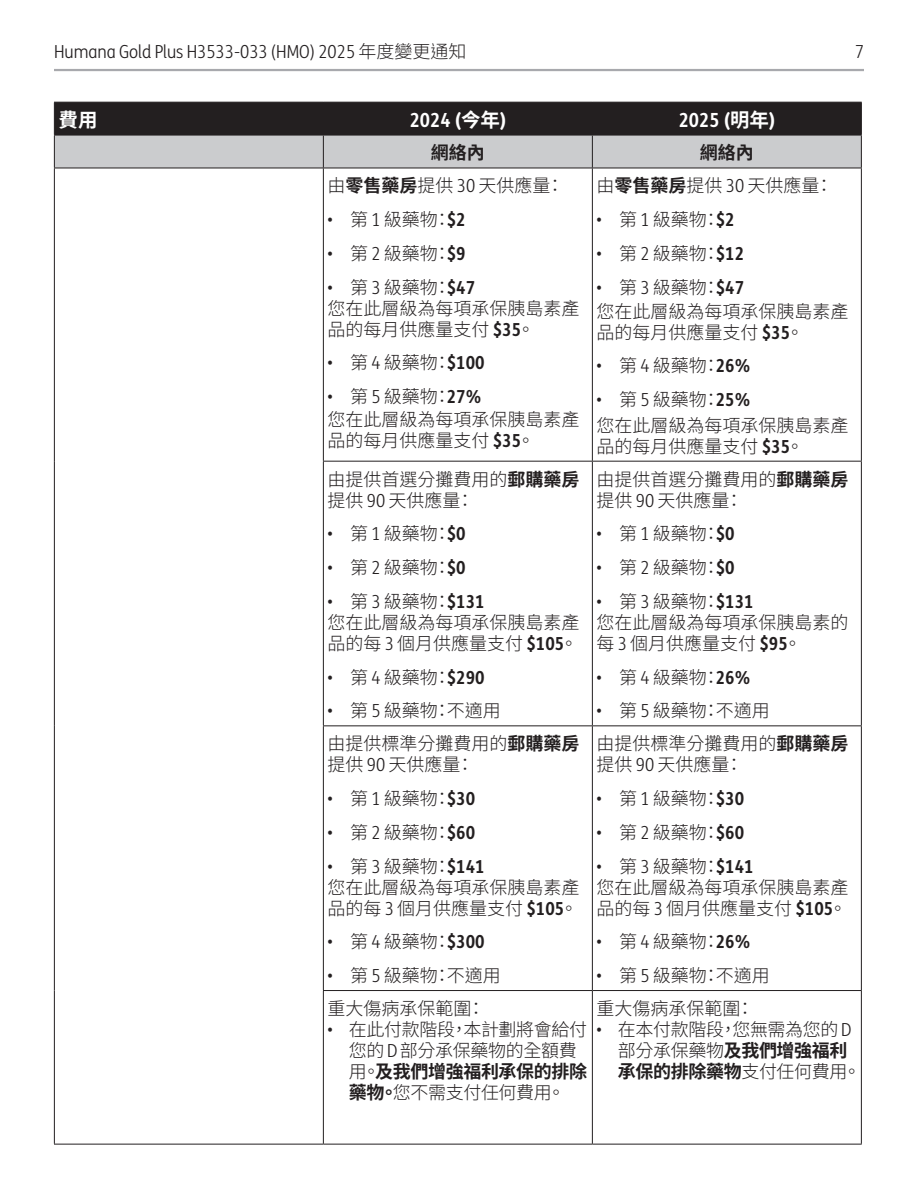
<style>
.page{position:relative;width:918px;height:1188px;background:#fff}
.page>*{position:absolute;margin:0;border:0;box-sizing:border-box;transform-origin:0 0}
._50_Table_Text{font:700 19.5px "FS Humana Condensed";color:#fff}
._50_Table_Text-2{font:700 19.5px "Noto Sans CJ Ktc";color:#fff}
._50_Table_Text-3{font:300 18px/21px "Noto Sans CJ Ktc";color:#231f20}
._50_Table_Text-4{font:300 18px/21px "Noto Sans CJ Ktc";letter-spacing:-.02em;color:#231f20}
.t1{font:300 18px "FS Humana Condensed";color:#231f20}
._50_Table_Text-5{font:700 18px "Noto Sans CJ Ktc";color:#231f20}
.s1{font-family:"Noto Sans CJ Ktc"}
.s2{font-weight:700}
.s3{font-family:"FS Humana Condensed"}
.s4{font-family:"FS Humana Condensed";font-weight:700}
</style>
<div class="page">
<hr style="left:54px;top:69px;width:810px;height:2px;background:#a8a9ad">
<svg style="left:55px;top:103px;width:806px;height:65px;background:#757475"></svg>
<hr style="left:54px;top:102px;width:269px;height:1px;background:#231f20">
<hr style="left:54px;top:103px;width:1px;height:32px;background:#231f20">
<hr style="left:323px;top:102px;width:269px;height:1px;background:#231f20">
<hr style="left:323px;top:103px;width:1px;height:32px;background:#231f20">
<hr style="left:592px;top:102px;width:270px;height:1px;background:#231f20">
<hr style="left:592px;top:103px;width:1px;height:32px;background:#231f20">
<hr style="left:861px;top:103px;width:1px;height:32px;background:#231f20">
<hr style="left:54px;top:135px;width:269px;height:1px;background:#231f20">
<hr style="left:54px;top:135px;width:1px;height:33px;background:#231f20">
<hr style="left:323px;top:135px;width:269px;height:1px;background:#231f20">
<hr style="left:323px;top:135px;width:1px;height:33px;background:#231f20">
<hr style="left:592px;top:135px;width:270px;height:1px;background:#231f20">
<hr style="left:592px;top:135px;width:1px;height:33px;background:#231f20">
<hr style="left:861px;top:135px;width:1px;height:33px;background:#231f20">
<hr style="left:54px;top:168px;width:269px;height:1px;background:#231f20">
<hr style="left:54px;top:991px;width:1px;height:153px;background:#231f20">
<hr style="left:323px;top:168px;width:269px;height:1px;background:#231f20">
<hr style="left:323px;top:990px;width:269px;height:1px;background:#231f20">
<hr style="left:323px;top:991px;width:1px;height:153px;background:#231f20">
<hr style="left:592px;top:168px;width:270px;height:1px;background:#231f20">
<hr style="left:592px;top:990px;width:270px;height:1px;background:#231f20">
<hr style="left:592px;top:991px;width:1px;height:153px;background:#231f20">
<hr style="left:861px;top:991px;width:1px;height:153px;background:#231f20">
<hr style="left:54px;top:168px;width:1px;height:293px;background:#231f20">
<hr style="left:54px;top:1144px;width:269px;height:1px;background:#231f20">
<hr style="left:323px;top:1144px;width:269px;height:1px;background:#231f20">
<hr style="left:592px;top:1144px;width:270px;height:1px;background:#231f20">
<hr style="left:592px;top:168px;width:1px;height:293px;background:#231f20">
<hr style="left:861px;top:168px;width:1px;height:293px;background:#231f20">
<hr style="left:323px;top:461px;width:269px;height:1px;background:#231f20">
<hr style="left:323px;top:725px;width:269px;height:1px;background:#231f20">
<hr style="left:592px;top:461px;width:270px;height:1px;background:#231f20">
<hr style="left:592px;top:462px;width:1px;height:263px;background:#231f20">
<hr style="left:861px;top:462px;width:1px;height:263px;background:#231f20">
<hr style="left:592px;top:725px;width:270px;height:1px;background:#231f20">
<hr style="left:323px;top:168px;width:1px;height:293px;background:#231f20">
<hr style="left:54px;top:461px;width:1px;height:265px;background:#231f20">
<hr style="left:323px;top:462px;width:1px;height:263px;background:#231f20">
<hr style="left:54px;top:726px;width:1px;height:265px;background:#231f20">
<hr style="left:323px;top:726px;width:1px;height:264px;background:#231f20">
<hr style="left:592px;top:726px;width:1px;height:264px;background:#231f20">
<hr style="left:861px;top:726px;width:1px;height:264px;background:#231f20">
<p class="t1" style="left:54px;top:40px;width:414px">Humana Gold Plus H3533-033 (HMO) 2025 <span class="s1">年度變更通知</span></p>
<p class="t1" style="left:855px;top:40px;width:11px">7</p>
<p class="_50_Table_Text-2" style="left:59px;top:108px;width:40px">費用</p>
<p class="_50_Table_Text" style="left:410px;top:105px;width:98px">2024 (<span class="s1">今年</span>)</p>
<p class="_50_Table_Text" style="left:679px;top:105px;width:98px">2025 (<span class="s1">明年</span>)</p>
<p class="_50_Table_Text-5" style="left:431px;top:143px;width:55px">網絡內</p>
<p class="_50_Table_Text-5" style="left:700px;top:143px;width:55px">網絡內</p>
<p class="_50_Table_Text-3" style="left:328px;top:176px;width:238px">由<span class="s2">零售藥房</span>提供 <span class="s3">30</span> 天供應量：</p>
<p class="_50_Table_Text-3" style="left:328px;top:209px;width:140px"><span class="s3">•</span> 第 <span class="s3">1</span> 級藥物：<span class="s4">$2</span></p>
<p class="_50_Table_Text-3" style="left:328px;top:243px;width:140px"><span class="s3">•</span> 第 <span class="s3">2</span> 級藥物：<span class="s4">$9</span></p>
<p class="_50_Table_Text-3" style="left:328px;top:277px;width:149px"><span class="s3">•</span> 第 <span class="s3">3</span> 級藥物：<span class="s4">$47</span></p>
<p class="_50_Table_Text-3" style="left:328px;top:298px;width:253px">您在此層級為每項承保胰島素產品的每月供應量支付 <span class="s4">$35</span>。</p>
<p class="_50_Table_Text-3" style="left:328px;top:353px;width:158px"><span class="s3">•</span> 第 <span class="s3">4</span> 級藥物：<span class="s4">$100</span></p>
<p class="_50_Table_Text-3" style="left:328px;top:386px;width:155px"><span class="s3">•</span> 第 <span class="s3">5</span> 級藥物：<span class="s4">27%</span></p>
<p class="_50_Table_Text-3" style="left:328px;top:409px;width:253px">您在此層級為每項承保胰島素產品的每月供應量支付 <span class="s4">$35</span>。</p>
<p class="_50_Table_Text-3" style="left:597px;top:176px;width:238px">由<span class="s2">零售藥房</span>提供 <span class="s3">30</span> 天供應量：</p>
<p class="_50_Table_Text-3" style="left:597px;top:209px;width:140px"><span class="s3">•</span> 第 <span class="s3">1</span> 級藥物：<span class="s4">$2</span></p>
<p class="_50_Table_Text-3" style="left:597px;top:243px;width:149px"><span class="s3">•</span> 第 <span class="s3">2</span> 級藥物：<span class="s4">$12</span></p>
<p class="_50_Table_Text-3" style="left:597px;top:277px;width:149px"><span class="s3">•</span> 第 <span class="s3">3</span> 級藥物：<span class="s4">$47</span></p>
<p class="_50_Table_Text-3" style="left:597px;top:301px;width:254px">您在此層級為每項承保胰島素產品的每月供應量支付 <span class="s4">$35</span>。</p>
<p class="_50_Table_Text-3" style="left:597px;top:356px;width:155px"><span class="s3">•</span> 第 <span class="s3">4</span> 級藥物：<span class="s4">26%</span></p>
<p class="_50_Table_Text-3" style="left:597px;top:389px;width:155px"><span class="s3">•</span> 第 <span class="s3">5</span> 級藥物：<span class="s4">25%</span></p>
<p class="_50_Table_Text-3" style="left:597px;top:415px;width:254px">您在此層級為每項承保胰島素產品的每月供應量支付 <span class="s4">$35</span>。</p>
<p class="_50_Table_Text-3" style="left:328px;top:469px;width:253px">由提供首選分攤費用的<span class="s2">郵購藥房</span>提供 <span class="s3">90</span> 天供應量：</p>
<p class="_50_Table_Text-3" style="left:328px;top:524px;width:140px"><span class="s3">•</span> 第 <span class="s3">1</span> 級藥物：<span class="s4">$0</span></p>
<p class="_50_Table_Text-3" style="left:328px;top:557px;width:140px"><span class="s3">•</span> 第 <span class="s3">2</span> 級藥物：<span class="s4">$0</span></p>
<p class="_50_Table_Text-3" style="left:328px;top:591px;width:158px"><span class="s3">•</span> 第 <span class="s3">3</span> 級藥物：<span class="s4">$131</span></p>
<p class="_50_Table_Text-3" style="left:328px;top:612px;width:253px">您在此層級為每項承保胰島素產品的每 <span class="s3">3</span> 個月供應量支付 <span class="s4">$105</span>。</p>
<p class="_50_Table_Text-3" style="left:328px;top:667px;width:158px"><span class="s3">•</span> 第 <span class="s3">4</span> 級藥物：<span class="s4">$290</span></p>
<p class="_50_Table_Text-3" style="left:328px;top:701px;width:175px"><span class="s3">•</span> 第 <span class="s3">5</span> 級藥物：不適用</p>
<p class="_50_Table_Text-3" style="left:328px;top:734px;width:253px">由提供標準分攤費用的<span class="s2">郵購藥房</span>提供 <span class="s3">90</span> 天供應量：</p>
<p class="_50_Table_Text-3" style="left:328px;top:788px;width:149px"><span class="s3">•</span> 第 <span class="s3">1</span> 級藥物：<span class="s4">$30</span></p>
<p class="_50_Table_Text-3" style="left:328px;top:822px;width:149px"><span class="s3">•</span> 第 <span class="s3">2</span> 級藥物：<span class="s4">$60</span></p>
<p class="_50_Table_Text-3" style="left:328px;top:856px;width:158px"><span class="s3">•</span> 第 <span class="s3">3</span> 級藥物：<span class="s4">$141</span></p>
<p class="_50_Table_Text-3" style="left:328px;top:877px;width:253px">您在此層級為每項承保胰島素產品的每 <span class="s3">3</span> 個月供應量支付 <span class="s4">$105</span>。</p>
<p class="_50_Table_Text-3" style="left:328px;top:932px;width:158px"><span class="s3">•</span> 第 <span class="s3">4</span> 級藥物：<span class="s4">$300</span></p>
<p class="_50_Table_Text-3" style="left:328px;top:965px;width:175px"><span class="s3">•</span> 第 <span class="s3">5</span> 級藥物：不適用</p>
<p class="_50_Table_Text-3" style="left:328px;top:998px;width:159px">重大傷病承保範圍：</p>
<p class="_50_Table_Text-4" style="left:349px;top:1019px;width:240px;text-indent:-21px"><span class="s3">•</span> 在此付款階段，本計劃將會給付您的 <span class="s3">D</span> 部分承保藥物的全額費用。<span class="s2">及我們增強福利承保的排除藥物。</span>您不需支付任何費用。</p>
<p class="_50_Table_Text-3" style="left:597px;top:469px;width:253px">由提供首選分攤費用的<span class="s2">郵購藥房</span>提供 <span class="s3">90</span> 天供應量：</p>
<p class="_50_Table_Text-3" style="left:597px;top:524px;width:140px"><span class="s3">•</span> 第 <span class="s3">1</span> 級藥物：<span class="s4">$0</span></p>
<p class="_50_Table_Text-3" style="left:597px;top:557px;width:140px"><span class="s3">•</span> 第 <span class="s3">2</span> 級藥物：<span class="s4">$0</span></p>
<p class="_50_Table_Text-3" style="left:597px;top:591px;width:158px"><span class="s3">•</span> 第 <span class="s3">3</span> 級藥物：<span class="s4">$131</span></p>
<p class="_50_Table_Text-3" style="left:597px;top:612px;width:254px">您在此層級為每項承保胰島素的每 <span class="s3">3</span> 個月供應量支付 <span class="s4">$95</span>。</p>
<p class="_50_Table_Text-3" style="left:597px;top:667px;width:155px"><span class="s3">•</span> 第 <span class="s3">4</span> 級藥物：<span class="s4">26%</span></p>
<p class="_50_Table_Text-3" style="left:597px;top:701px;width:175px"><span class="s3">•</span> 第 <span class="s3">5</span> 級藥物：不適用</p>
<p class="_50_Table_Text-3" style="left:597px;top:734px;width:253px">由提供標準分攤費用的<span class="s2">郵購藥房</span>提供 <span class="s3">90</span> 天供應量：</p>
<p class="_50_Table_Text-3" style="left:597px;top:788px;width:149px"><span class="s3">•</span> 第 <span class="s3">1</span> 級藥物：<span class="s4">$30</span></p>
<p class="_50_Table_Text-3" style="left:597px;top:822px;width:149px"><span class="s3">•</span> 第 <span class="s3">2</span> 級藥物：<span class="s4">$60</span></p>
<p class="_50_Table_Text-3" style="left:597px;top:856px;width:158px"><span class="s3">•</span> 第 <span class="s3">3</span> 級藥物：<span class="s4">$141</span></p>
<p class="_50_Table_Text-3" style="left:597px;top:877px;width:254px">您在此層級為每項承保胰島素產品的每 <span class="s3">3</span> 個月供應量支付 <span class="s4">$105</span>。</p>
<p class="_50_Table_Text-3" style="left:597px;top:932px;width:155px"><span class="s3">•</span> 第 <span class="s3">4</span> 級藥物：<span class="s4">26%</span></p>
<p class="_50_Table_Text-3" style="left:597px;top:965px;width:175px"><span class="s3">•</span> 第 <span class="s3">5</span> 級藥物：不適用</p>
<p class="_50_Table_Text-3" style="left:597px;top:998px;width:159px">重大傷病承保範圍：</p>
<p class="_50_Table_Text-4" style="left:618px;top:1019px;width:244px;text-indent:-21px"><span class="s3">•</span> 在本付款階段，您無需為您的 <span class="s3">D</span>部分承保藥物<span class="s2">及我們增強福利承保的排除藥物</span>支付任何費用。</p>
</div>
